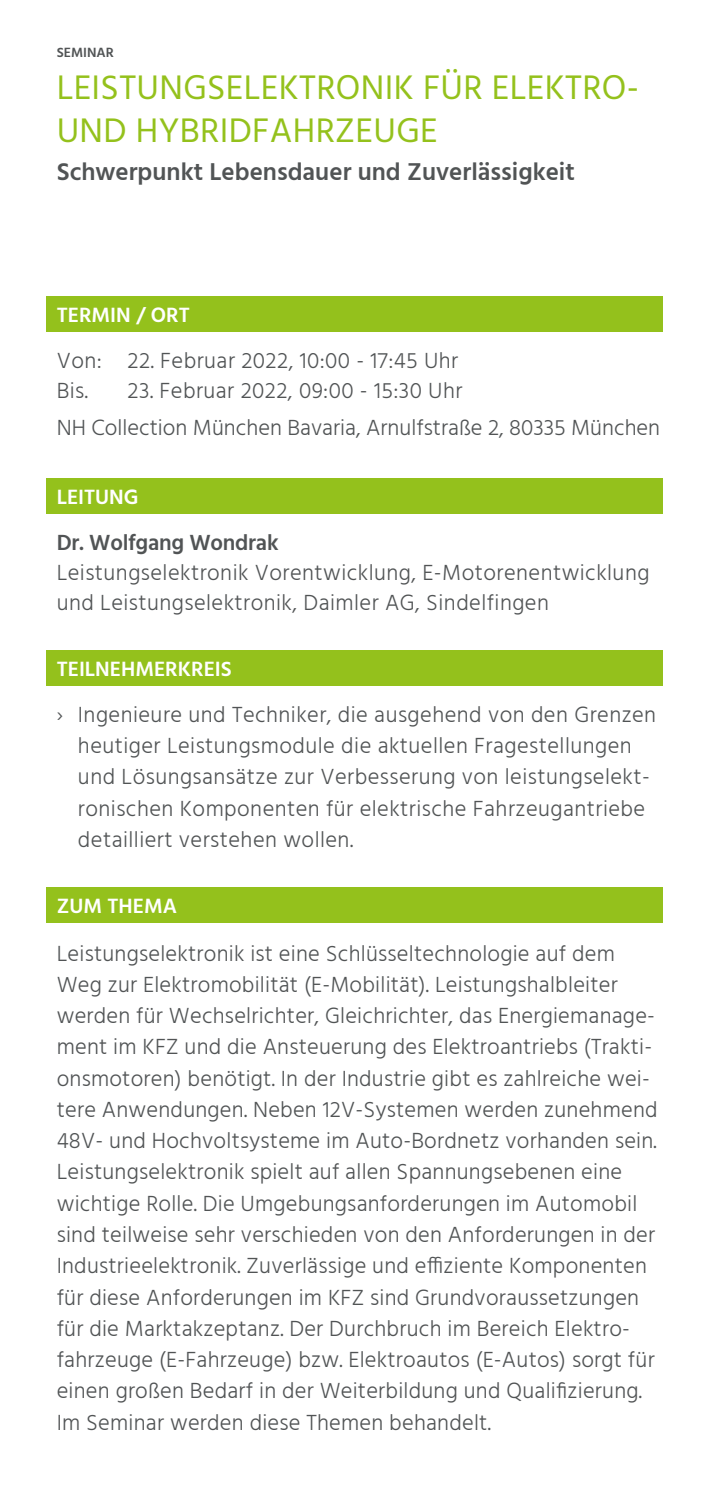
<style>
.page{position:relative;width:709px;height:1489px;background:#fff}
.page>*{position:absolute;margin:0;border:0;box-sizing:border-box;transform-origin:0 0}
.t1{font:35px/42.5px "Hind";letter-spacing:.01em;color:#94c11c}
.t2{font:600 25px "Hind";color:#515455}
.t3{font:300 22.5px/31.2px "Hind";letter-spacing:.01em;color:#515455}
.t4{font:600 22.5px "Hind";letter-spacing:-.01em;color:#515455}
.t5{font:600 21.25px "Hind";color:#fff}
.t6{font:600 13.75px "Hind";color:#515455}
</style>
<div class="page">
<div style="left:46px;top:296px;width:617px;height:35px;background:#94c11c"></div>
<div style="left:46px;top:478px;width:617px;height:35px;background:#94c11c"></div>
<div style="left:46px;top:887px;width:617px;height:35px;background:#94c11c"></div>
<div style="left:46px;top:650px;width:617px;height:35px;background:#94c11c"></div>
<p class="t6" style="left:57px;top:42px;width:59px">SEMINAR</p>
<h1 class="t1" style="left:57px;top:68px;width:583px">LEISTUNGSELEKTRONIK FÜR ELEKTRO-<br>UND HYBRIDFAHRZEUGE</h1>
<p class="t2" style="left:57px;top:154px;width:519px">Schwerpunkt Lebensdauer und Zuverlässigkeit</p>
<p class="t5" style="left:57px;top:300px;width:134px">TERMIN / ORT</p>
<p class="t3" style="left:57px;top:347px;width:403px;line-height:30px">Von: 22. Februar 2022, 10:00 - 17:45 Uhr<br>Bis.</p>
<p class="t3" style="left:57px;top:373px;width:605px;line-height:37px;text-indent:71px">23. Februar 2022, 09:00 - 15:30 Uhr<br>NH Collection München Bavaria, Arnulfstraße 2, 80335 München</p>
<p class="t5" style="left:57px;top:481px;width:83px">LEITUNG</p>
<p class="t4" style="left:57px;top:526px;width:223px">Dr. Wolfgang Wondrak</p>
<p class="t3" style="left:57px;top:558px;width:594px;line-height:30px">Leistungselektronik Vorentwicklung, E-Motorenentwicklung und Leistungselektronik, Daimler AG, Sindelfingen</p>
<p class="t5" style="left:57px;top:653px;width:177px">TEILNEHMERKREIS</p>
<p class="t3" style="left:78px;top:700px;width:579px;text-indent:-21px">› Ingenieure und Techniker, die ausgehend von den Grenzen heutiger Leistungsmodule die aktuellen Fragestellungen und Lösungsansätze zur Verbesserung von leistungselekt&shy;ronischen Komponenten für elektrische Fahrzeugantriebe detailliert verstehen wollen.</p>
<p class="t5" style="left:57px;top:890px;width:122px">ZUM THEMA</p>
<p class="t3" style="left:57px;top:938px;width:602px">Leistungselektronik ist eine Schlüsseltechnologie auf dem Weg zur Elektromobilität (E-Mobilität). Leistungshalbleiter werden für Wechselrichter, Gleichrichter, das Energiemanage&shy;ment im KFZ und die Ansteuerung des Elektroantriebs (Trakti&shy;onsmotoren) benötigt. In der Industrie gibt es zahlreiche wei&shy;tere Anwendungen. Neben 12V-Systemen werden zunehmend 48V- und Hochvoltsysteme im Auto-Bordnetz vorhanden sein.<br>Leistungselektronik spielt auf allen Spannungsebenen eine wichtige Rolle. Die Umgebungsanforderungen im Automobil sind teilweise sehr verschieden von den Anforderungen in der Industrieelektronik. Zuverlässige und effiziente Komponenten für diese Anforderungen im KFZ sind Grundvoraussetzungen für die Marktakzeptanz. Der Durchbruch im Bereich Elektro&shy;fahrzeuge (E-Fahrzeuge) bzw. Elektroautos (E-Autos) sorgt für einen großen Bedarf in der Weiterbildung und Qualifizierung.<br>Im Seminar werden diese Themen behandelt.</p>
</div>
